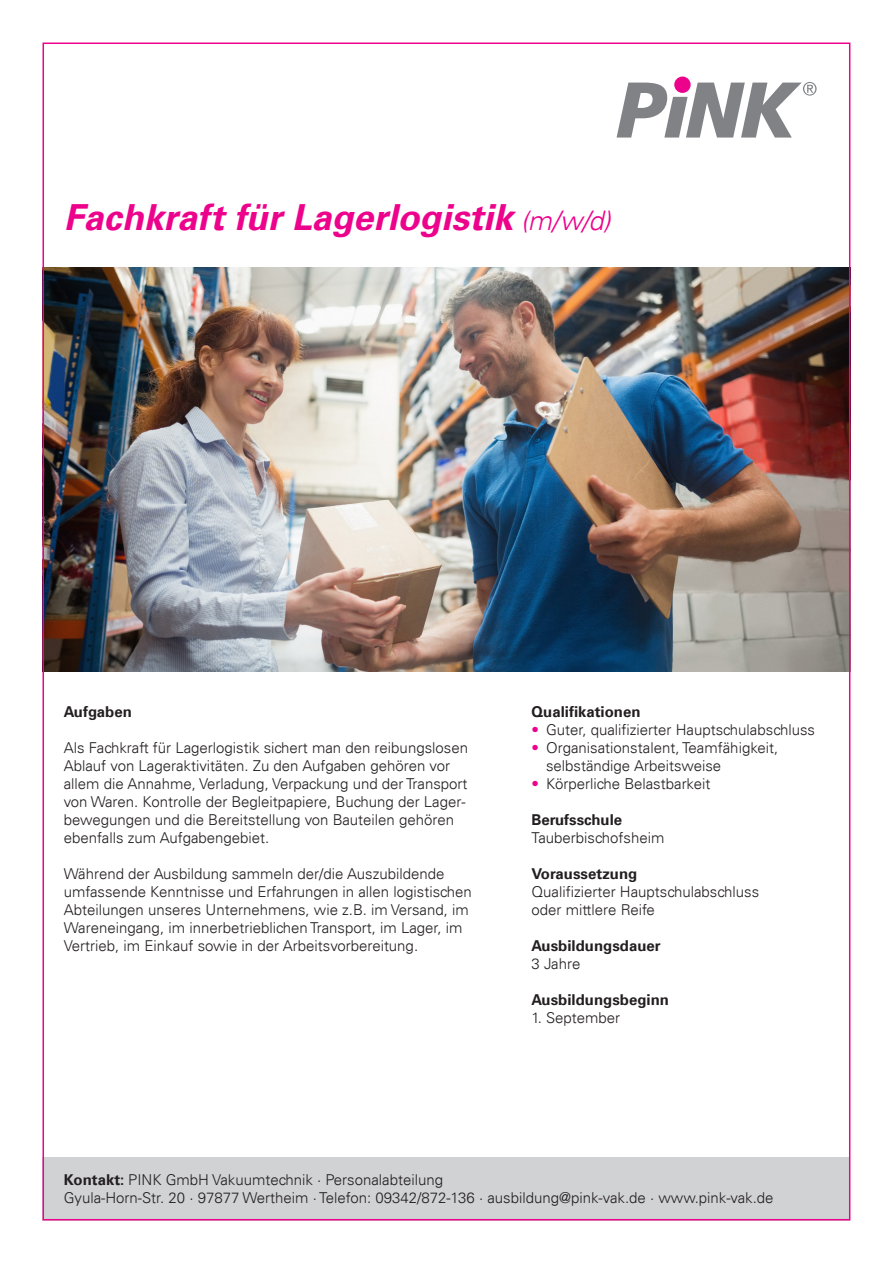
<style>
.page{position:relative;width:893px;height:1263px;background:#fff}
.page>*{position:absolute;margin:0;border:0;box-sizing:border-box;transform-origin:0 0}
.Headline{font:italic 700 36px "Univers";color:#ed028c}
.Bodytext{font:300 15px/18px "Univers";color:#231f20}
.Subline{font:300 15px "Univers";color:#231f20}
.Subline-2{font:700 15px "Univers";color:#231f20}
.s1{font-weight:300;font-size:27px}
.s2{color:#ed028c}
.s3{font-weight:700}
</style>
<div class="page">
<img style="left:46px;top:268px;width:801px;height:404px">
<div style="left:674px;top:77px;width:17px;height:16px;background:#ed028c;border-radius:50%"></div>
<svg style="left:617px;top:82px;width:200px;height:56px"></svg>
<div style="left:43px;top:1157px;width:807px;height:63px;background:#d1d2d4"></div>
<p class="Headline" style="left:64px;top:196px;width:548px">Fachkraft für Lagerlogistik <span class="s1">(m/w/d)</span></p>
<p class="Subline-2" style="left:64px;top:703px;width:70px">Aufgaben</p>
<p class="Bodytext" style="left:64px;top:738px;width:406px">Als Fachkraft für Lagerlogistik sichert man den reibungslosen<br>Ablauf von Lageraktivitäten. Zu den Aufgaben gehören vor</p>
<p class="Bodytext" style="left:64px;top:774px;width:405px">allem die Annahme, Verladung, Verpackung und der Transport von Waren. Kontrolle der Begleitpapiere, Buchung der Lager&shy;bewegungen und die Bereitstellung von Bauteilen gehören ebenfalls zum Aufgabengebiet.</p>
<p class="Bodytext" style="left:64px;top:864px;width:410px">Während der Ausbildung sammeln der/die Auszubildende umfassende Kenntnisse und Erfahrungen in allen logistischen Abteilungen unseres Unternehmens, wie z.B. im Versand, im Wareneingang, im innerbetrieblichen Transport, im Lager, im Vertrieb, im Einkauf sowie in der Arbeitsvorbereitung.</p>
<p class="Subline-2" style="left:531px;top:703px;width:110px">Qualifikationen</p>
<p class="Bodytext" style="left:531px;top:720px;width:285px"><span class="s2">•</span> Guter, qualifizierter Hauptschulabschluss</p>
<p class="Bodytext" style="left:546px;top:738px;width:234px;text-indent:-14px"><span class="s2">•</span> Organisationstalent, Teamfähigkeit, selbständige Arbeitsweise</p>
<p class="Bodytext" style="left:531px;top:774px;width:180px"><span class="s2">•</span> Körperliche Belastbarkeit</p>
<p class="Subline-2" style="left:531px;top:811px;width:92px">Berufsschule</p>
<p class="Bodytext" style="left:531px;top:828px;width:134px">Tauberbischofsheim</p>
<p class="Subline-2" style="left:531px;top:865px;width:107px">Voraussetzung</p>
<p class="Bodytext" style="left:531px;top:882px;width:229px">Qualifizierter Hauptschulabschluss oder mittlere Reife</p>
<p class="Subline-2" style="left:531px;top:937px;width:131px">Ausbildungsdauer</p>
<p class="Bodytext" style="left:531px;top:954px;width:50px">3 Jahre</p>
<p class="Subline-2" style="left:531px;top:991px;width:139px">Ausbildungsbeginn</p>
<p class="Bodytext" style="left:531px;top:1008px;width:90px">1. September</p>
<p class="Subline" style="left:64px;top:1170px;width:381px"><span class="s3">Kontakt:</span> PINK GmbH Vakuumtechnik · Personalabteilung</p>
<p class="Subline" style="left:64px;top:1188px;width:711px">Gyula-Horn-Str. 20 · 97877 Wertheim · Telefon: 09342/872-136 · ausbildung@pink-vak.de · www.pink-vak.de</p>
</div>
